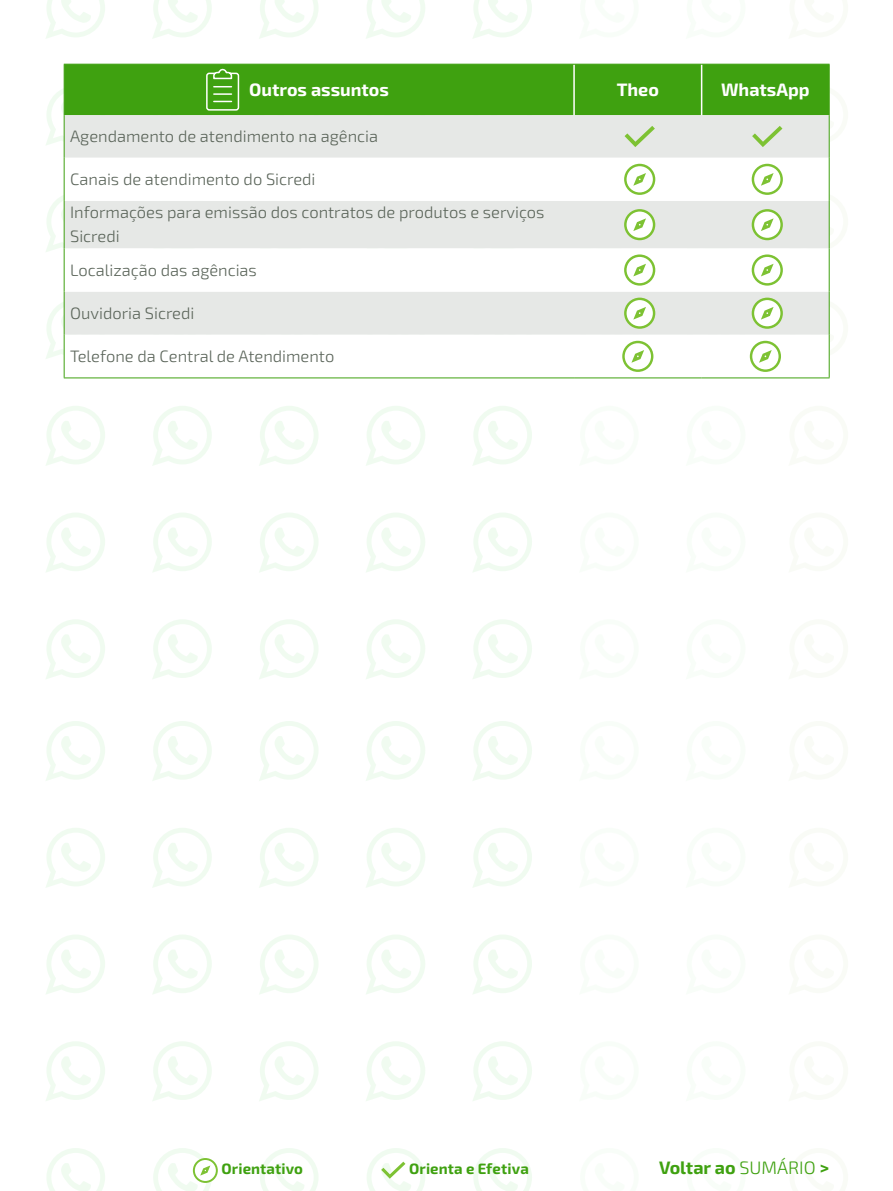
<style>
.page{position:relative;width:893px;height:1191px;background:#fff}
.page>*{position:absolute;margin:0;border:0;box-sizing:border-box;transform-origin:0 0}
.t1{font:700 18px "Exo 2.0";color:#fff}
.t2{font:700 18px "Exo 2.0";color:#3fa110}
.t3{font:300 16.5px/33.3px "Exo 2.0";color:#5a6459}
.t4{font:700 15px "Exo 2.0";letter-spacing:.01em;color:#3fa110}
.s1{font-weight:300}
</style>
<div class="page">
<svg style="left:46px;top:721px;width:59px;height:60px"></svg>
<svg style="left:46px;top:0;width:59px;height:38px"></svg>
<svg style="left:153px;top:0;width:59px;height:38px"></svg>
<svg style="left:153px;top:721px;width:59px;height:60px"></svg>
<svg style="left:259px;top:0;width:59px;height:39px"></svg>
<svg style="left:259px;top:721px;width:59px;height:60px"></svg>
<svg style="left:366px;top:0;width:59px;height:38px"></svg>
<svg style="left:366px;top:721px;width:59px;height:60px"></svg>
<svg style="left:473px;top:0;width:59px;height:38px"></svg>
<svg style="left:473px;top:721px;width:59px;height:60px"></svg>
<svg style="left:46px;top:828px;width:59px;height:59px"></svg>
<svg style="left:153px;top:828px;width:59px;height:59px"></svg>
<svg style="left:259px;top:828px;width:59px;height:60px"></svg>
<svg style="left:366px;top:828px;width:59px;height:59px"></svg>
<svg style="left:473px;top:828px;width:59px;height:59px"></svg>
<svg style="left:46px;top:935px;width:59px;height:59px"></svg>
<svg style="left:46px;top:192px;width:18px;height:60px"></svg>
<svg style="left:153px;top:935px;width:59px;height:59px"></svg>
<svg style="left:259px;top:935px;width:59px;height:59px"></svg>
<svg style="left:366px;top:935px;width:59px;height:59px"></svg>
<svg style="left:473px;top:935px;width:59px;height:59px"></svg>
<svg style="left:46px;top:1041px;width:59px;height:60px"></svg>
<svg style="left:46px;top:299px;width:18px;height:60px"></svg>
<svg style="left:153px;top:1041px;width:59px;height:60px"></svg>
<svg style="left:259px;top:1041px;width:59px;height:60px"></svg>
<svg style="left:366px;top:1041px;width:59px;height:60px"></svg>
<svg style="left:473px;top:1041px;width:59px;height:60px"></svg>
<svg style="left:47px;top:1148px;width:58px;height:43px"></svg>
<svg style="left:46px;top:406px;width:59px;height:59px"></svg>
<svg style="left:153px;top:406px;width:59px;height:59px"></svg>
<svg style="left:259px;top:406px;width:59px;height:60px"></svg>
<svg style="left:260px;top:1148px;width:58px;height:43px"></svg>
<svg style="left:366px;top:406px;width:59px;height:60px"></svg>
<svg style="left:473px;top:406px;width:59px;height:59px"></svg>
<svg style="left:474px;top:1148px;width:58px;height:43px"></svg>
<svg style="left:46px;top:513px;width:59px;height:59px"></svg>
<svg style="left:153px;top:513px;width:59px;height:59px"></svg>
<svg style="left:259px;top:513px;width:59px;height:59px"></svg>
<svg style="left:366px;top:513px;width:59px;height:59px"></svg>
<svg style="left:473px;top:513px;width:59px;height:59px"></svg>
<svg style="left:46px;top:619px;width:59px;height:60px"></svg>
<svg style="left:153px;top:619px;width:59px;height:60px"></svg>
<svg style="left:259px;top:619px;width:59px;height:60px"></svg>
<svg style="left:366px;top:619px;width:59px;height:60px"></svg>
<svg style="left:473px;top:619px;width:59px;height:60px"></svg>
<svg style="left:65px;top:146px;width:764px;height:12px;background:#e6e8e6"></svg>
<svg style="left:65px;top:158px;width:764px;height:219px"></svg>
<hr style="left:702px;top:64px;width:128px;height:1px;background:#3fa110">
<hr style="left:829px;top:65px;width:1px;height:50px;background:#3fa110">
<hr style="left:64px;top:115px;width:1px;height:43px;background:#3fa110">
<hr style="left:829px;top:115px;width:1px;height:43px;background:#3fa110">
<hr style="left:64px;top:158px;width:1px;height:43px;background:#3fa110">
<hr style="left:829px;top:158px;width:1px;height:43px;background:#3fa110">
<hr style="left:64px;top:201px;width:1px;height:47px;background:#3fa110">
<hr style="left:64px;top:248px;width:1px;height:44px;background:#3fa110">
<hr style="left:829px;top:248px;width:1px;height:44px;background:#3fa110">
<hr style="left:64px;top:292px;width:1px;height:43px;background:#3fa110">
<hr style="left:829px;top:292px;width:1px;height:43px;background:#3fa110">
<hr style="left:64px;top:335px;width:1px;height:42px;background:#3fa110">
<hr style="left:829px;top:335px;width:1px;height:42px;background:#3fa110">
<hr style="left:64px;top:377px;width:510px;height:1px;background:#3fa110">
<hr style="left:574px;top:377px;width:128px;height:1px;background:#3fa110">
<hr style="left:702px;top:377px;width:128px;height:1px;background:#3fa110">
<svg style="left:624px;top:146px;width:31px;height:1px"></svg>
<svg style="left:752px;top:146px;width:30px;height:1px"></svg>
<svg style="left:579px;top:164px;width:76px;height:122px"></svg>
<svg style="left:752px;top:164px;width:78px;height:122px"></svg>
<svg style="left:579px;top:298px;width:76px;height:74px"></svg>
<svg style="left:686px;top:298px;width:144px;height:74px"></svg>
<svg style="left:153px;top:1148px;width:65px;height:43px"></svg>
<svg style="left:367px;top:1148px;width:58px;height:43px"></svg>
<svg style="left:46px;top:64px;width:783px;height:82px;background:#81bd65"></svg>
<p class="t1" style="left:249px;top:79px;width:141px">Outros assuntos</p>
<p class="t1" style="left:617px;top:79px;width:44px">Theo</p>
<p class="t1" style="left:721px;top:79px;width:90px">WhatsApp</p>
<p class="t3" style="left:70px;top:120px;width:309px">Agendamento de atendimento na agência</p>
<p class="t3" style="left:70px;top:163px;width:476px">Canais de atendimento do Sicredi<br>Informações para emissão dos contratos de produtos e serviços</p>
<p class="t3" style="left:70px;top:220px;width:188px">Sicredi<br>Localização das agências</p>
<p class="t3" style="left:70px;top:297px;width:126px">Ouvidoria Sicredi</p>
<p class="t3" style="left:70px;top:340px;width:266px">Telefone da Central de Atendimento</p>
<p class="t4" style="left:222px;top:1160px;width:83px">Orientativo</p>
<p class="t4" style="left:409px;top:1160px;width:121px">Orienta e Efetiva</p>
<p class="t2" style="left:659px;top:1156px;width:172px">Voltar ao <span class="s1">SUMÁRIO</span> &gt;</p>
</div>
